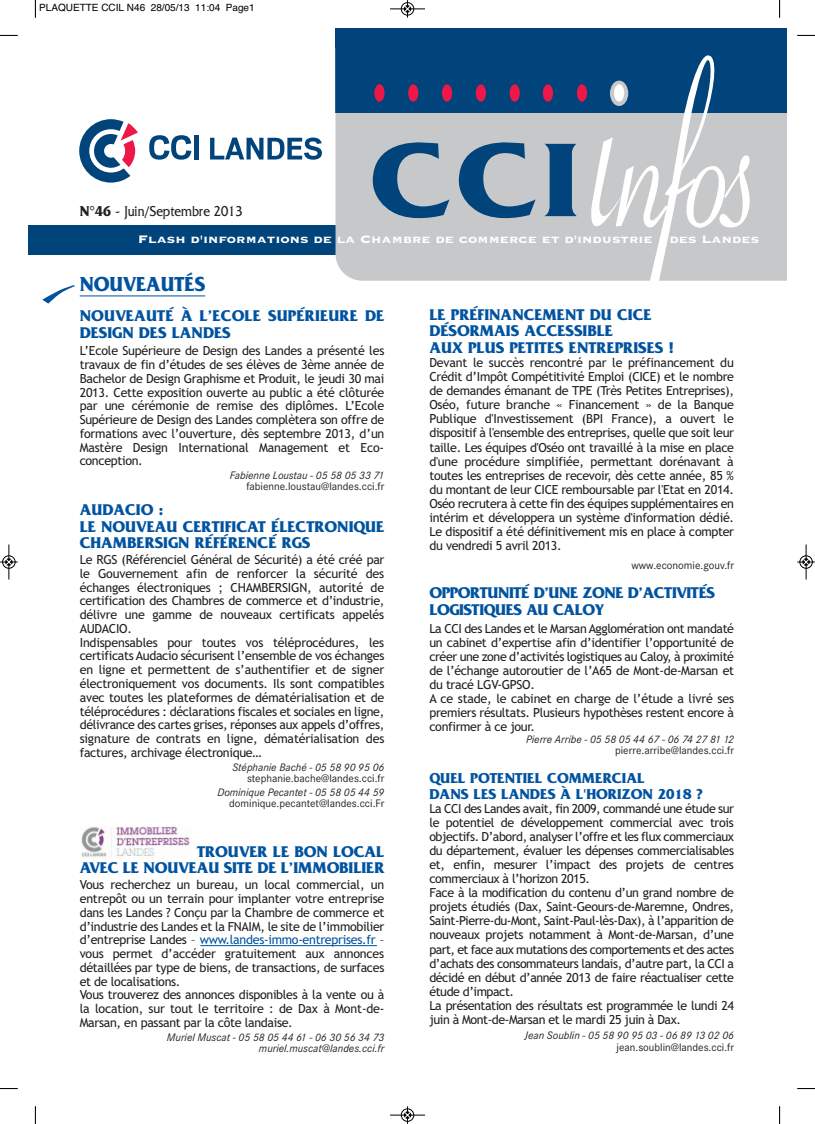
<style>
.page{position:relative;width:815px;height:1124px;background:#fff}
.page>*{position:absolute;margin:0;border:0;box-sizing:border-box;transform-origin:0 0}
.t1{font:700 21.25px "Friz Quadrata";color:#0153a0;scale:.95 1}
.t2{font:700 16.25px/16.2px "Fritz";color:#0153a0}
.t3{font:700 16.25px/16.5px "Fritz";letter-spacing:-.025em;color:#0153a0}
.t4{font:700 15px/15.2px "Fritz";color:#0153a0}
.t5{font:15px "Fritz";color:#231f20;scale:.93 1}
.t6{font:14.25px "Copperplate Thirty Three BC";color:#fff;scale:1.08 1}
.t7{font:12.5px/14px "Trebuchet MS";letter-spacing:-.025em;color:#231f20}
.t8{font:italic 11.25px/11.2px "Corporate S";color:#231f20;text-align:right}
.t9{font:11.25px "Corporate S";color:#231f20}
.t10{font:10px "Helvetica";color:#000}
.s1{font-family:"Friz Quadrata";font-weight:700}
.s2{color:#0153a0}
</style>
<div class="page">
<div style="left:28px;top:225px;width:336px;height:29px;background:#00447b"></div>
<div style="left:336px;top:113px;width:451px;height:168px;background:#c7c8ca"></div>
<div style="left:336px;top:29px;width:451px;height:84px;background:#00447b"></div>
<svg style="left:590px;top:55px;width:161px;height:226px"></svg>
<div style="left:577px;top:84px;width:10px;height:18px;background:#ed1748;border-radius:50%"></div>
<div style="left:614px;top:84px;width:10px;height:18px;background:#fff;border-radius:50%"></div>
<div style="left:543px;top:84px;width:10px;height:18px;background:#ed1748;border-radius:50%"></div>
<div style="left:510px;top:84px;width:10px;height:18px;background:#ed1748;border-radius:50%"></div>
<div style="left:476px;top:84px;width:10px;height:18px;background:#ed1748;border-radius:50%"></div>
<div style="left:442px;top:84px;width:10px;height:18px;background:#ed1748;border-radius:50%"></div>
<div style="left:408px;top:84px;width:10px;height:18px;background:#ed1748;border-radius:50%"></div>
<div style="left:374px;top:84px;width:11px;height:18px;background:#ed1748;border-radius:50%"></div>
<svg style="left:372px;top:142px;width:78px;height:82px"></svg>
<svg style="left:458px;top:142px;width:78px;height:82px"></svg>
<svg style="left:544px;top:144px;width:33px;height:72px"></svg>
<svg style="left:79px;top:119px;width:59px;height:63px"></svg>
<svg style="left:149px;top:135px;width:42px;height:25px"></svg>
<div style="left:194px;top:135px;width:5px;height:24px;background:#00447b"></div>
<svg style="left:210px;top:137px;width:112px;height:23px"></svg>
<div style="left:336px;top:28px;width:451px;height:20px;background:#00447b"></div>
<hr style="left:80px;top:295px;width:125px;height:1px;background:#0153a0">
<svg style="left:42px;top:285px;width:33px;height:18px"></svg>
<hr style="left:200px;top:945px;width:177px;height:1px;background:#0153a0">
<img style="left:81px;top:827px;width:109px;height:30px">
<svg style="left:35px;top:0;width:1px;height:18px"></svg>
<svg style="left:0;top:35px;width:18px;height:1px"></svg>
<svg style="left:779px;top:0;width:1px;height:18px"></svg>
<svg style="left:797px;top:35px;width:18px;height:1px"></svg>
<svg style="left:35px;top:1106px;width:1px;height:17px"></svg>
<svg style="left:0;top:1088px;width:18px;height:1px"></svg>
<svg style="left:779px;top:1106px;width:1px;height:17px"></svg>
<svg style="left:797px;top:1088px;width:18px;height:1px"></svg>
<div style="left:401px;top:2px;width:13px;height:14px;border:1px solid #fff;border-radius:50%"></div>
<hr style="left:390px;top:9px;width:35px;height:1px;background:#000">
<div style="left:401px;top:2px;width:13px;height:13px;border:1px solid #000;border-radius:50%"></div>
<svg style="left:404px;top:0;width:7px;height:18px"></svg>
<hr style="left:390px;top:1114px;width:35px;height:1px;background:#000">
<div style="left:401px;top:1108px;width:13px;height:13px;border:1px solid #000;border-radius:50%"></div>
<svg style="left:404px;top:1106px;width:7px;height:17px"></svg>
<div style="left:2px;top:555px;width:14px;height:13px;border:1px solid #fff;border-radius:50%"></div>
<hr style="left:9px;top:544px;width:1px;height:35px;background:#000">
<div style="left:2px;top:555px;width:13px;height:13px;border:1px solid #000;border-radius:50%"></div>
<svg style="left:0;top:558px;width:18px;height:7px"></svg>
<div style="left:799px;top:555px;width:14px;height:13px;border:1px solid #fff;border-radius:50%"></div>
<hr style="left:806px;top:544px;width:1px;height:35px;background:#000">
<div style="left:800px;top:555px;width:12px;height:13px;border:1px solid #000;border-radius:50%"></div>
<svg style="left:797px;top:558px;width:18px;height:7px"></svg>
<p class="t10" style="left:39px;top:2px;width:217px">PLAQUETTE CCIL N46 28/05/13 11:04 Page1</p>
<p class="t5" style="left:80px;top:205px;width:176px"><span class="s1">N°46</span> - Juin/Septembre 2013</p>
<p class="t6" style="left:138px;top:229px;width:577px">Flash d'informations de la Chambre de commerce et d'industrie des Landes</p>
<h1 class="t1" style="left:80px;top:277px;width:134px">NOUVEAUTÉS</h1>
<h2 class="t2" style="left:80px;top:307px;width:306px">NOUVEAUTÉ À L’ECOLE SUPÉRIEURE DE<br>DESIGN DES LANDES</h2>
<p class="t7" style="left:80px;top:344px;width:306px;text-align:justify">L’Ecole Supérieure de Design des Landes a présenté les travaux de fin d’études de ses élèves de 3ème année de Bachelor de Design Graphisme et Produit, le jeudi 30 mai 2013. Cette exposition ouverte au public a été clôturée par une cérémonie de remise des diplômes. L’Ecole Supérieure de Design des Landes complètera son offre de formations avec l’ouverture, dès septembre 2013, d’un Mastère Design International Management et Eco&shy;conception.</p>
<p class="t8" style="left:230px;top:470px;width:156px">Fabienne Loustau - 05 58 05 33 71</p>
<p class="t9" style="left:247px;top:482px;width:139px">fabienne.loustau@landes.cci.fr</p>
<h2 class="t2" style="left:80px;top:501px;width:306px">AUDACIO :<br>LE NOUVEAU CERTIFICAT ÉLECTRONIQUE<br>CHAMBERSIGN RÉFÉRENCÉ RGS</h2>
<p class="t7" style="left:80px;top:553px;width:306px">Le RGS (Référenciel Général de Sécurité) a été créé par le Gouvernement afin de renforcer la sécurité des échanges électroniques ; CHAMBERSIGN, autorité de certification des Chambres de commerce et d’industrie, délivre une gamme de nouveaux certificats appelés AUDACIO.<br>Indispensables pour toutes vos téléprocédures, les certificats Audacio sécurisent l’ensemble de vos échanges en ligne et permettent de s’authentifier et de signer électroniquement vos documents. Ils sont compatibles avec toutes les plateformes de dématérialisation et de téléprocédures : déclarations fiscales et sociales en ligne, délivrance des cartes grises, réponses aux appels d’offres, signature de contrats en ligne, dématérialisation des factures, archivage électronique…</p>
<p class="t8" style="left:232px;top:762px;width:153px">Stéphanie Baché - 05 58 90 95 06</p>
<p class="t9" style="left:247px;top:774px;width:139px">stephanie.bache@landes.cci.fr</p>
<p class="t8" style="left:217px;top:787px;width:169px">Dominique Pecantet - 05 58 05 44 59</p>
<p class="t9" style="left:229px;top:799px;width:157px">dominique.pecantet@landes.cci.Fr</p>
<h2 class="t2" style="left:80px;top:842px;width:306px;text-align:right">TROUVER LE BON LOCAL<br>AVEC LE NOUVEAU SITE DE L’IMMOBILIER</h2>
<p class="t7" style="left:80px;top:878px;width:306px">Vous recherchez un bureau, un local commercial, un entrepôt ou un terrain pour implanter votre entreprise dans les Landes ? Conçu par la Chambre de commerce et d’industrie des Landes et la FNAIM, le site de l’immobilier d’entreprise Landes – <span class="s2">www.landes-immo-entreprises.fr</span> – vous permet d’accéder gratuitement aux annonces détaillées par type de biens, de transactions, de surfaces et de localisations.<br>Vous trouverez des annonces disponibles à la vente ou à la location, sur tout le territoire : de Dax à Mont-de-Marsan, en passant par la côte landaise.</p>
<p class="t8" style="left:167px;top:1032px;width:219px">Muriel Muscat - 05 58 05 44 61 - 06 30 56 34 73 muriel.muscat@landes.cci.fr</p>
<h2 class="t2" style="left:429px;top:306px;width:246px">LE PRÉFINANCEMENT DU CICE<br>DÉSORMAIS ACCESSIBLE<br>AUX PLUS PETITES ENTREPRISES !</h2>
<p class="t7" style="left:429px;top:356px;width:306px;text-align:justify">Devant le succès rencontré par le préfinancement du Crédit d’Impôt Compétitivité Emploi (CICE) et le nombre de demandes émanant de TPE (Très Petites Entreprises), Oséo, future branche « Financement » de la Banque Publique d'Investissement (BPI France), a ouvert le dispositif à l'ensemble des entreprises, quelle que soit leur taille. Les équipes d'Oséo ont travaillé à la mise en place d'une procédure simplifiée, permettant dorénavant à toutes les entreprises de recevoir, dès cette année, 85 % du montant de leur CICE remboursable par l'Etat en 2014.<br>Oséo recrutera à cette fin des équipes supplémentaires en intérim et développera un système d'information dédié.<br>Le dispositif a été définitivement mis en place à compter du vendredi 5 avril 2013.</p>
<p class="t9" style="left:631px;top:561px;width:104px">www.economie.gouv.fr</p>
<h2 class="t3" style="left:429px;top:584px;width:287px">OPPORTUNITÉ D’UNE ZONE D’ACTIVITÉS<br>LOGISTIQUES AU CALOY</h2>
<p class="t7" style="left:429px;top:621px;width:306px">La CCI des Landes et le Marsan Agglomération ont mandaté un cabinet d’expertise afin d’identifier l’opportunité de créer une zone d’activités logistiques au Caloy, à proximité de l’échange autoroutier de l’A65 de Mont-de-Marsan et du tracé LGV-GPSO.<br>A ce stade, le cabinet en charge de l’étude a livré ses premiers résultats. Plusieurs hypothèses restent encore à confirmer à ce jour.</p>
<p class="t8" style="left:526px;top:734px;width:210px">Pierre Arribe - 05 58 05 44 67 - 06 74 27 81 12</p>
<p class="t9" style="left:615px;top:746px;width:120px">pierre.arribe@landes.cci.fr</p>
<p class="t4" style="left:429px;top:770px;width:275px">QUEL POTENTIEL COMMERCIAL<br>DANS LES LANDES À L'HORIZON 2018 ?</p>
<p class="t7" style="left:429px;top:801px;width:306px">La CCI des Landes avait, fin 2009, commandé une étude sur le potentiel de développement commercial avec trois objectifs. D’abord, analyser l’offre et les flux commerciaux du département, évaluer les dépenses commercialisables et, enfin, mesurer l’impact des projets de centres commerciaux à l’horizon 2015.<br>Face à la modification du contenu d’un grand nombre de projets étudiés (Dax, Saint-Geours-de-Maremne, Ondres, Saint-Pierre-du-Mont, Saint-Paul-lès-Dax), à l’apparition de nouveaux projets notamment à Mont-de-Marsan, d’une part, et face aux mutations des comportements et des actes d’achats des consommateurs landais, d’autre part, la CCI a décidé en début d’année 2013 de faire réactualiser cette étude d’impact.<br>La présentation des résultats est programmée le lundi 24 juin à Mont-de-Marsan et le mardi 25 juin à Dax.</p>
<p class="t8" style="left:525px;top:1030px;width:211px">Jean Soublin - 05 58 90 95 03 - 06 89 13 02 06</p>
<p class="t9" style="left:616px;top:1042px;width:119px">jean.soublin@landes.cci.fr</p>
</div>
